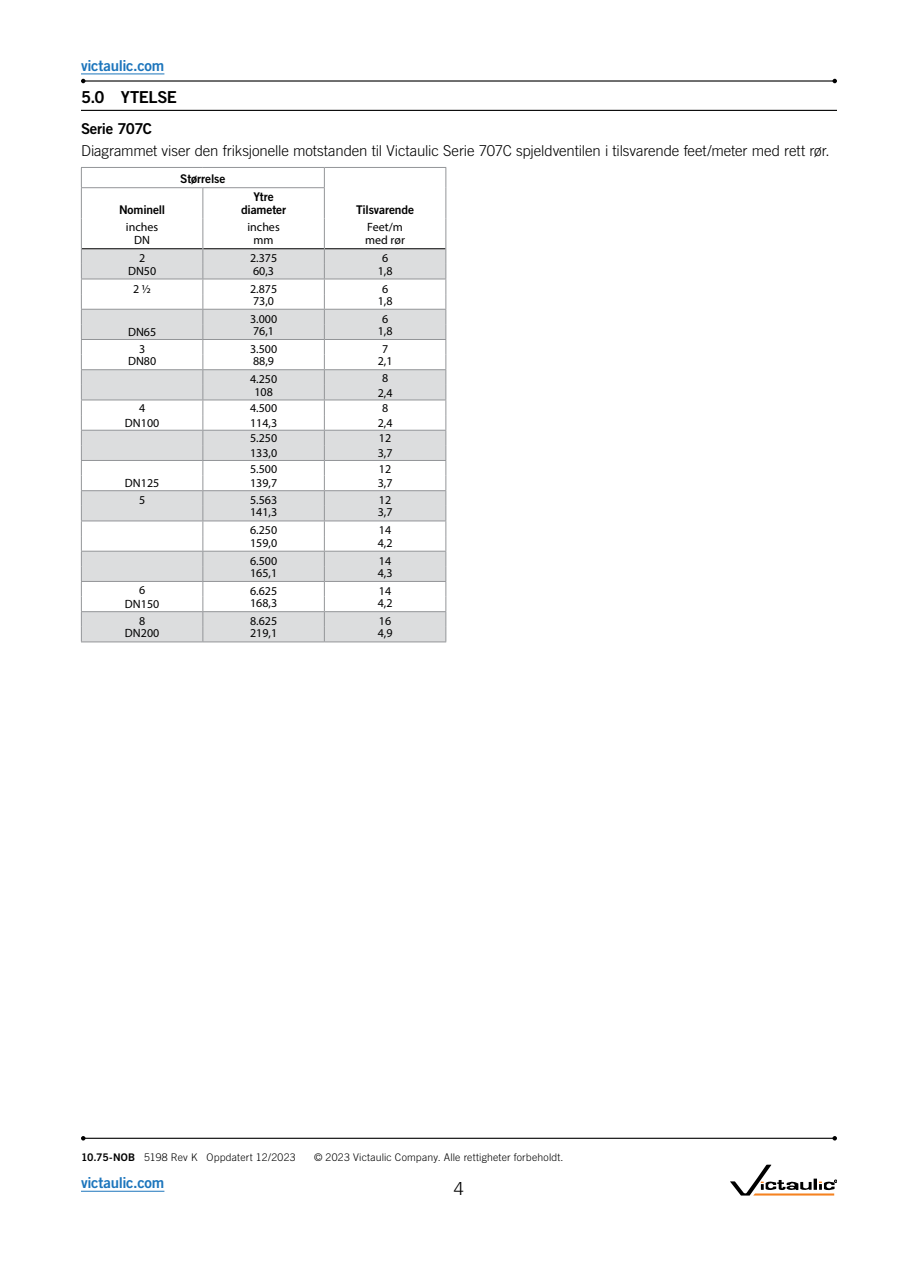
<style>
.page{position:relative;width:918px;height:1263px;background:#fff}
.page>*{position:absolute;margin:0;border:0;box-sizing:border-box;transform-origin:0 0}
.t1{font:300 18px "Trade Gothic LT Std";color:#000}
.t2{font:16.5px "Trade Gothic LT Std Bd 2";letter-spacing:-.03em;color:#000}
.t3{font:300 15px "Trade Gothic LT Std";letter-spacing:-.005em;color:#000}
.t4{font:15px "Trade Gothic LT Std Bd 2";letter-spacing:-.02em;color:#1c75bc}
.t5{font:15px "Trade Gothic LT Std Bd 2";letter-spacing:-.025em;color:#000}
.t6{font:12px/13.5px "Myriad Pro";color:#000;text-align:center}
.t7{font:12px/13.5px "Trade Gothic LT Std Bd 2";letter-spacing:-.01em;color:#000;text-align:center}
.t8{font:300 10.5px "Trade Gothic LT Std";letter-spacing:.015em;color:#000}
.s1{font-family:"Trade Gothic LT Std Bd 2";font-weight:400}
</style>
<div class="page">
<hr style="left:81px;top:1191px;width:83px;height:1px;background:#1c75bc">
<hr style="left:81px;top:110px;width:756px;height:1px;background:#000">
<svg style="left:82px;top:249px;width:364px;height:392px;fill:#dcddde"></svg>
<hr style="left:82px;top:248px;width:120px;height:1px;background:#000">
<hr style="left:203px;top:248px;width:121px;height:1px;background:#000">
<hr style="left:325px;top:248px;width:121px;height:1px;background:#000">
<hr style="left:203px;top:521px;width:121px;height:1px;background:#939598">
<hr style="left:203px;top:551px;width:121px;height:1px;background:#939598">
<hr style="left:81px;top:581px;width:122px;height:1px;background:#939598">
<hr style="left:81px;top:611px;width:122px;height:1px;background:#939598">
<hr style="left:203px;top:460px;width:121px;height:1px;background:#939598">
<hr style="left:324px;top:460px;width:122px;height:1px;background:#939598">
<hr style="left:203px;top:490px;width:121px;height:1px;background:#939598">
<hr style="left:324px;top:490px;width:122px;height:1px;background:#939598">
<hr style="left:81px;top:460px;width:122px;height:1px;background:#939598">
<hr style="left:81px;top:490px;width:122px;height:1px;background:#939598">
<hr style="left:81px;top:369px;width:122px;height:1px;background:#939598">
<hr style="left:203px;top:369px;width:121px;height:1px;background:#939598">
<hr style="left:81px;top:400px;width:122px;height:1px;background:#939598">
<hr style="left:203px;top:400px;width:121px;height:1px;background:#939598">
<hr style="left:81px;top:430px;width:122px;height:1px;background:#939598">
<hr style="left:203px;top:430px;width:121px;height:1px;background:#939598">
<hr style="left:324px;top:430px;width:122px;height:1px;background:#939598">
<hr style="left:324px;top:369px;width:122px;height:1px;background:#939598">
<hr style="left:324px;top:400px;width:122px;height:1px;background:#939598">
<hr style="left:81px;top:167px;width:122px;height:1px;background:#939598">
<svg style="left:81px;top:168px;width:1px;height:19px"></svg>
<hr style="left:203px;top:167px;width:121px;height:1px;background:#939598">
<hr style="left:81px;top:187px;width:122px;height:1px;background:#939598">
<hr style="left:81px;top:188px;width:1px;height:30px;background:#939598">
<hr style="left:203px;top:187px;width:122px;height:1px;background:#939598">
<hr style="left:446px;top:188px;width:1px;height:30px;background:#939598">
<hr style="left:324px;top:167px;width:122px;height:1px;background:#939598">
<svg style="left:324px;top:168px;width:1px;height:19px"></svg>
<svg style="left:446px;top:168px;width:1px;height:20px"></svg>
<hr style="left:202px;top:188px;width:1px;height:30px;background:#939598">
<hr style="left:324px;top:188px;width:1px;height:30px;background:#939598">
<hr style="left:81px;top:218px;width:1px;height:31px;background:#939598">
<hr style="left:446px;top:218px;width:1px;height:31px;background:#939598">
<hr style="left:202px;top:218px;width:1px;height:31px;background:#939598">
<hr style="left:324px;top:218px;width:1px;height:31px;background:#939598">
<hr style="left:81px;top:279px;width:122px;height:1px;background:#939598">
<hr style="left:203px;top:581px;width:121px;height:1px;background:#939598">
<hr style="left:324px;top:551px;width:122px;height:1px;background:#939598">
<hr style="left:324px;top:581px;width:122px;height:1px;background:#939598">
<hr style="left:324px;top:611px;width:122px;height:1px;background:#939598">
<hr style="left:324px;top:641px;width:122px;height:1px;background:#939598">
<hr style="left:81px;top:309px;width:122px;height:1px;background:#939598">
<hr style="left:81px;top:339px;width:122px;height:1px;background:#939598">
<hr style="left:81px;top:521px;width:122px;height:1px;background:#939598">
<hr style="left:81px;top:551px;width:122px;height:1px;background:#939598">
<svg style="left:81px;top:249px;width:1px;height:392px"></svg>
<hr style="left:81px;top:641px;width:122px;height:1px;background:#939598">
<hr style="left:203px;top:279px;width:121px;height:1px;background:#939598">
<hr style="left:324px;top:279px;width:122px;height:1px;background:#939598">
<hr style="left:203px;top:309px;width:121px;height:1px;background:#939598">
<hr style="left:324px;top:309px;width:122px;height:1px;background:#939598">
<hr style="left:203px;top:339px;width:121px;height:1px;background:#939598">
<hr style="left:324px;top:339px;width:122px;height:1px;background:#939598">
<svg style="left:446px;top:249px;width:1px;height:392px"></svg>
<hr style="left:324px;top:521px;width:122px;height:1px;background:#939598">
<hr style="left:203px;top:611px;width:121px;height:1px;background:#939598">
<svg style="left:202px;top:249px;width:1px;height:392px"></svg>
<svg style="left:324px;top:249px;width:1px;height:392px"></svg>
<hr style="left:203px;top:641px;width:121px;height:1px;background:#939598">
<hr style="left:83px;top:80px;width:752px;height:2px;background:#000">
<svg style="left:81px;top:79px;width:5px;height:4px"></svg>
<svg style="left:832px;top:79px;width:5px;height:4px"></svg>
<hr style="left:81px;top:74px;width:83px;height:1px;background:#1c75bc">
<hr style="left:83px;top:1138px;width:752px;height:1px;background:#000">
<svg style="left:81px;top:1136px;width:5px;height:4px"></svg>
<svg style="left:832px;top:1136px;width:5px;height:4px"></svg>
<svg style="left:730px;top:1165px;width:107px;height:30px"></svg>
<p class="t4" style="left:81px;top:56px;width:85px">victaulic.com</p>
<h2 class="t2" style="left:81px;top:87px;width:97px">5.0 YTELSE</h2>
<p class="t5" style="left:81px;top:119px;width:73px">Serie 707C</p>
<p class="t3" style="left:81px;top:142px;width:750px">Diagrammet viser den friksjonelle motstanden til Victaulic Serie 707C spjeldventilen i tilsvarende feet/meter med rett rør.</p>
<p class="t7" style="left:180px;top:172px;width:47px">Størrelse</p>
<p class="t7" style="left:119px;top:203px;width:48px">Nominell</p>
<p class="t7" style="left:241px;top:189px;width:47px">Ytre diameter</p>
<p class="t7" style="left:356px;top:203px;width:60px">Tilsvarende</p>
<p class="t6" style="left:126px;top:220px;width:34px">inches<br>DN</p>
<p class="t6" style="left:247px;top:220px;width:34px">inches mm</p>
<p class="t6" style="left:365px;top:220px;width:41px;text-align:left">Feet/m med rør</p>
<p class="t6" style="left:139px;top:251px;width:8px">2</p>
<p class="t6" style="left:250px;top:251px;width:29px">2.375</p>
<p class="t6" style="left:382px;top:251px;width:8px">6</p>
<p class="t6" style="left:128px;top:264px;width:30px">DN50</p>
<p class="t6" style="left:253px;top:264px;width:22px">60,3</p>
<p class="t6" style="left:378px;top:264px;width:16px">1,8</p>
<p class="t6" style="left:133px;top:282px;width:13px">2 1/2</p>
<p class="t6" style="left:250px;top:282px;width:29px">2.875</p>
<p class="t6" style="left:382px;top:282px;width:8px">6</p>
<p class="t6" style="left:253px;top:294px;width:22px">73,0</p>
<p class="t6" style="left:378px;top:294px;width:16px">1,8</p>
<p class="t6" style="left:128px;top:325px;width:30px">DN65</p>
<p class="t6" style="left:250px;top:312px;width:29px">3.000</p>
<p class="t6" style="left:382px;top:312px;width:8px">6</p>
<p class="t6" style="left:253px;top:324px;width:22px">76,1</p>
<p class="t6" style="left:378px;top:324px;width:16px">1,8</p>
<p class="t6" style="left:139px;top:342px;width:8px">3</p>
<p class="t6" style="left:250px;top:342px;width:29px">3.500</p>
<p class="t6" style="left:382px;top:342px;width:8px">7</p>
<p class="t6" style="left:128px;top:354px;width:30px">DN80</p>
<p class="t6" style="left:253px;top:354px;width:22px">88,9</p>
<p class="t6" style="left:378px;top:354px;width:16px">2,1</p>
<p class="t6" style="left:250px;top:372px;width:29px">4.250<br>108</p>
<p class="t6" style="left:378px;top:370px;width:16px;line-height:14.7px">8<br>2,4</p>
<p class="t6" style="left:139px;top:401px;width:8px">4</p>
<p class="t6" style="left:250px;top:401px;width:29px">4.500</p>
<p class="t6" style="left:382px;top:401px;width:8px">8</p>
<p class="t6" style="left:125px;top:416px;width:36px">DN100</p>
<p class="t6" style="left:250px;top:416px;width:29px">114,3</p>
<p class="t6" style="left:378px;top:416px;width:16px">2,4</p>
<p class="t6" style="left:250px;top:431px;width:29px">5.250</p>
<p class="t6" style="left:379px;top:431px;width:14px">12</p>
<p class="t6" style="left:250px;top:446px;width:29px">133,0</p>
<p class="t6" style="left:378px;top:446px;width:16px">3,7</p>
<p class="t6" style="left:125px;top:476px;width:36px">DN125</p>
<p class="t6" style="left:250px;top:462px;width:29px">5.500</p>
<p class="t6" style="left:379px;top:462px;width:14px">12</p>
<p class="t6" style="left:250px;top:476px;width:29px">139,7</p>
<p class="t6" style="left:378px;top:476px;width:16px">3,7</p>
<p class="t6" style="left:139px;top:493px;width:8px">5</p>
<p class="t6" style="left:250px;top:493px;width:29px">5.563</p>
<p class="t6" style="left:379px;top:493px;width:14px">12</p>
<p class="t6" style="left:250px;top:505px;width:29px">141,3</p>
<p class="t6" style="left:378px;top:505px;width:16px">3,7</p>
<p class="t6" style="left:250px;top:523px;width:29px">6.250</p>
<p class="t6" style="left:379px;top:523px;width:14px">14</p>
<p class="t6" style="left:250px;top:536px;width:29px">159,0</p>
<p class="t6" style="left:378px;top:536px;width:16px">4,2</p>
<p class="t6" style="left:250px;top:554px;width:29px">6.500</p>
<p class="t6" style="left:379px;top:554px;width:14px">14</p>
<p class="t6" style="left:250px;top:566px;width:29px">165,1</p>
<p class="t6" style="left:378px;top:566px;width:16px">4,3</p>
<p class="t6" style="left:139px;top:583px;width:8px">6</p>
<p class="t6" style="left:250px;top:584px;width:29px">6.625</p>
<p class="t6" style="left:379px;top:584px;width:14px">14</p>
<p class="t6" style="left:125px;top:597px;width:36px">DN150</p>
<p class="t6" style="left:250px;top:596px;width:29px">168,3</p>
<p class="t6" style="left:378px;top:596px;width:16px">4,2</p>
<p class="t6" style="left:139px;top:614px;width:8px">8</p>
<p class="t6" style="left:250px;top:614px;width:29px">8.625</p>
<p class="t6" style="left:379px;top:614px;width:14px">16</p>
<p class="t6" style="left:125px;top:626px;width:36px">DN200</p>
<p class="t6" style="left:250px;top:626px;width:29px">219,1</p>
<p class="t6" style="left:378px;top:626px;width:16px">4,9</p>
<p class="t8" style="left:81px;top:1151px;width:216px"><span class="s1">10.75-NOB</span> 5198 Rev K Oppdatert 12/2023</p>
<p class="t8" style="left:314px;top:1151px;width:251px">© 2023 Victaulic Company. Alle rettigheter forbeholdt.</p>
<p class="t4" style="left:81px;top:1173px;width:85px">victaulic.com</p>
<h1 class="t1" style="left:454px;top:1178px;width:12px">4</h1>
</div>
